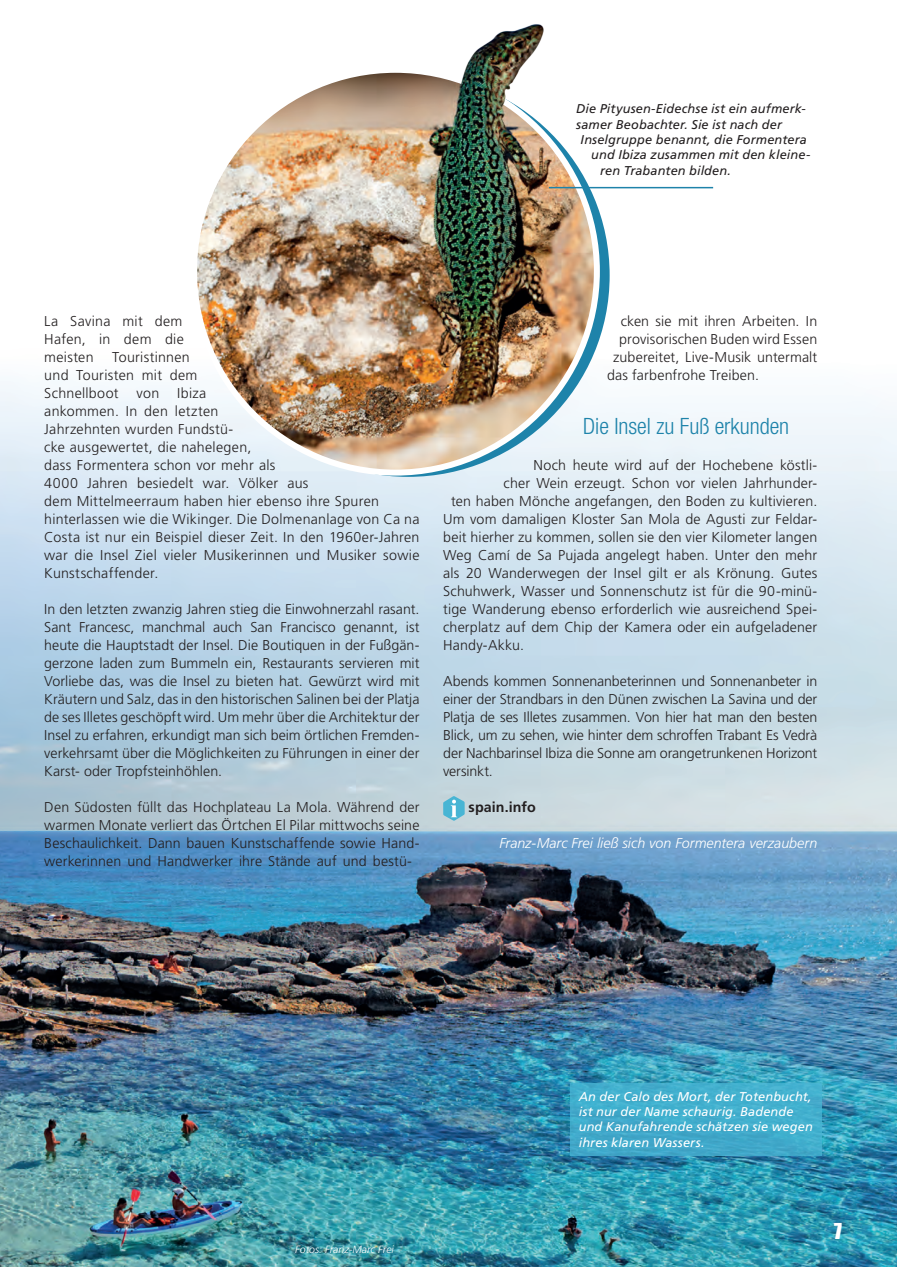
<style>
.page{position:relative;width:897px;height:1267px;background:#fff}
.page>*{position:absolute;margin:0;border:0;box-sizing:border-box;transform-origin:0 0}
.Zwischenüberschrift{font:300 condensed 22.5px "Helvetica Neue LT Std";color:#1e83aa}
.Seitenzahl_ungerade{font:22.5px "Impact LT Std";color:#fff}
.Fließtext{font:300 14.25px/18px "Frutiger LT Std";letter-spacing:.015em;color:#231f20;text-align:justify}
.Autor{font:italic 300 14.25px "Frutiger LT Std";color:#fff}
.Fließtext-2{font:700 14.25px "Frutiger LT Std";letter-spacing:.005em;color:#231f20}
.BU{font:italic 12.75px "Frutiger LT Std";letter-spacing:.01em;color:#231f20}
.BU-2{font:italic 12.75px/15.3px "Frutiger LT Std";letter-spacing:.01em;color:#fff}
.Fotonachweis{font:italic 300 10.5px "Frutiger LT Std";color:#fff}
</style>
<div class="page">
<img style="left:0;top:379px;width:896px;height:887px">
<svg style="left:443px;top:796px;width:21px;height:24px"></svg>
<img style="left:194px;top:24px;width:454px;height:448px">
<div style="left:570px;top:1082px;width:251px;height:73px;background:#41adcd"></div>
<hr style="left:549px;top:187px;width:164px;height:1px;background:#1e83aa">
<p class="BU" style="left:576px;top:101px;width:231px">Die Pityusen-Eidechse ist ein aufmerk-</p>
<p class="BU" style="left:576px;top:117px;width:207px">samer Beobachter. Sie ist nach der</p>
<p class="BU" style="left:580px;top:132px;width:228px">Inselgruppe benannt, die Formentera</p>
<p class="BU" style="left:591px;top:147px;width:220px">und Ibiza zusammen mit den kleine-</p>
<p class="BU" style="left:600px;top:163px;width:132px">ren Trabanten bilden.</p>
<p class="Fließtext" style="left:44px;top:312px;width:141px">La Savina mit dem Hafen, in dem die meisten</p>
<p class="Fließtext" style="left:44px;top:348px;width:155px;text-align:left;text-indent:68px">Touristinnen und Touristen mit dem<br>Schnellboot</p>
<p class="Fließtext" style="left:44px;top:384px;width:377px;text-align:left;text-indent:133px">Ibiza<br>ankommen. In den letzten<br>Jahrzehnten wurden Fundstü-<br>cke ausgewertet, die nahelegen,<br>dass Formentera schon vor mehr als<br>4000 Jahren besiedelt war. Völker aus<br>dem Mittelmeerraum haben hier ebenso ihre Spuren hinterlassen wie die Wikinger. Die Dolmenanlage von Ca na Costa ist nur ein Beispiel dieser Zeit. In den 1960er-Jahren war die Insel Ziel vieler Musikerinnen und Musiker sowie Kunstschaffender.</p>
<p class="Fließtext" style="left:44px;top:600px;width:377px">In den letzten zwanzig Jahren stieg die Einwohnerzahl rasant.<br>Sant Francesc, manchmal auch San Francisco genannt, ist heute die Hauptstadt der Insel. Die Boutiquen in der Fußgän&shy;gerzone laden zum Bummeln ein, Restaurants servieren mit Vorliebe das, was die Insel zu bieten hat. Gewürzt wird mit Kräutern und Salz, das in den historischen Salinen bei der Platja de ses Illetes geschöpft wird. Um mehr über die Architektur der Insel zu erfahren, erkundigt man sich beim örtlichen Fremden&shy;verkehrsamt über die Möglichkeiten zu Führungen in einer der Karst- oder Tropfsteinhöhlen.</p>
<p class="Fließtext" style="left:44px;top:798px;width:377px">Den Südosten füllt das Hochplateau La Mola. Während der warmen Monate verliert das Örtchen El Pilar mittwochs seine Beschaulichkeit. Dann bauen Kunstschaffende sowie Hand&shy;werkerinnen und Handwerker ihre Stände auf und bestü-</p>
<p class="Fließtext" style="left:136px;top:384px;width:24px">von</p>
<p class="Fließtext" style="left:620px;top:312px;width:198px">cken sie mit ihren Arbeiten. In</p>
<p class="Fließtext" style="left:619px;top:330px;width:199px">provisorischen Buden wird Essen</p>
<p class="Fließtext" style="left:613px;top:348px;width:206px">zubereitet, Live-Musik untermalt</p>
<p class="Fließtext" style="left:607px;top:366px;width:153px">das farbenfrohe Treiben.</p>
<p class="Zwischenüberschrift" style="left:583px;top:413px;width:208px">Die Insel zu Fuß erkunden</p>
<p class="Fließtext" style="left:533px;top:456px;width:285px">Noch heute wird auf der Hochebene köstli-</p>
<p class="Fließtext" style="left:503px;top:474px;width:315px">cher Wein erzeugt. Schon vor vielen Jahrhunder-</p>
<p class="Fließtext" style="left:451px;top:492px;width:367px">ten haben Mönche angefangen, den Boden zu kultivieren.</p>
<p class="Fließtext" style="left:443px;top:510px;width:375px">Um vom damaligen Kloster San Mola de Agusti zur Feldar-</p>
<p class="Fließtext" style="left:443px;top:528px;width:375px">beit hierher zu kommen, sollen sie den vier Kilometer langen</p>
<p class="Fließtext" style="left:443px;top:546px;width:375px">Weg Camí de Sa Pujada angelegt haben. Unter den mehr</p>
<p class="Fließtext" style="left:443px;top:564px;width:375px">als 20 Wanderwegen der Insel gilt er als Krönung. Gutes</p>
<p class="Fließtext" style="left:443px;top:582px;width:375px">Schuhwerk, Wasser und Sonnenschutz ist für die 90-minü-</p>
<p class="Fließtext" style="left:443px;top:600px;width:375px">tige Wanderung ebenso erforderlich wie ausreichend Spei-</p>
<p class="Fließtext" style="left:443px;top:618px;width:375px">cherplatz auf dem Chip der Kamera oder ein aufgeladener</p>
<p class="Fließtext" style="left:443px;top:636px;width:82px">Handy-Akku.</p>
<p class="Fließtext" style="left:443px;top:672px;width:375px">Abends kommen Sonnenanbeterinnen und Sonnenanbeter in einer der Strandbars in den Dünen zwischen La Savina und der Platja de ses Illetes zusammen. Von hier hat man den besten Blick, um zu sehen, wie hinter dem schroffen Trabant Es Vedrà der Nachbarinsel Ibiza die Sonne am orangetrunkenen Horizont versinkt.</p>
<p class="Fließtext-2" style="left:468px;top:798px;width:69px">spain.info</p>
<p class="Autor" style="left:499px;top:835px;width:319px">Franz-Marc Frei ließ sich von Formentera verzaubern</p>
<p class="Fotonachweis" style="left:295px;top:1242px;width:100px">Fotos: Franz-Marc Frei</p>
<p class="BU-2" style="left:578px;top:1088px;width:235px">An der Calo des Mort, der Totenbucht, ist nur der Name schaurig. Badende und Kanufahrende schätzen sie wegen ihres klaren Wassers.</p>
<p class="Seitenzahl_ungerade" style="left:833px;top:1218px;width:10px">7</p>
</div>
